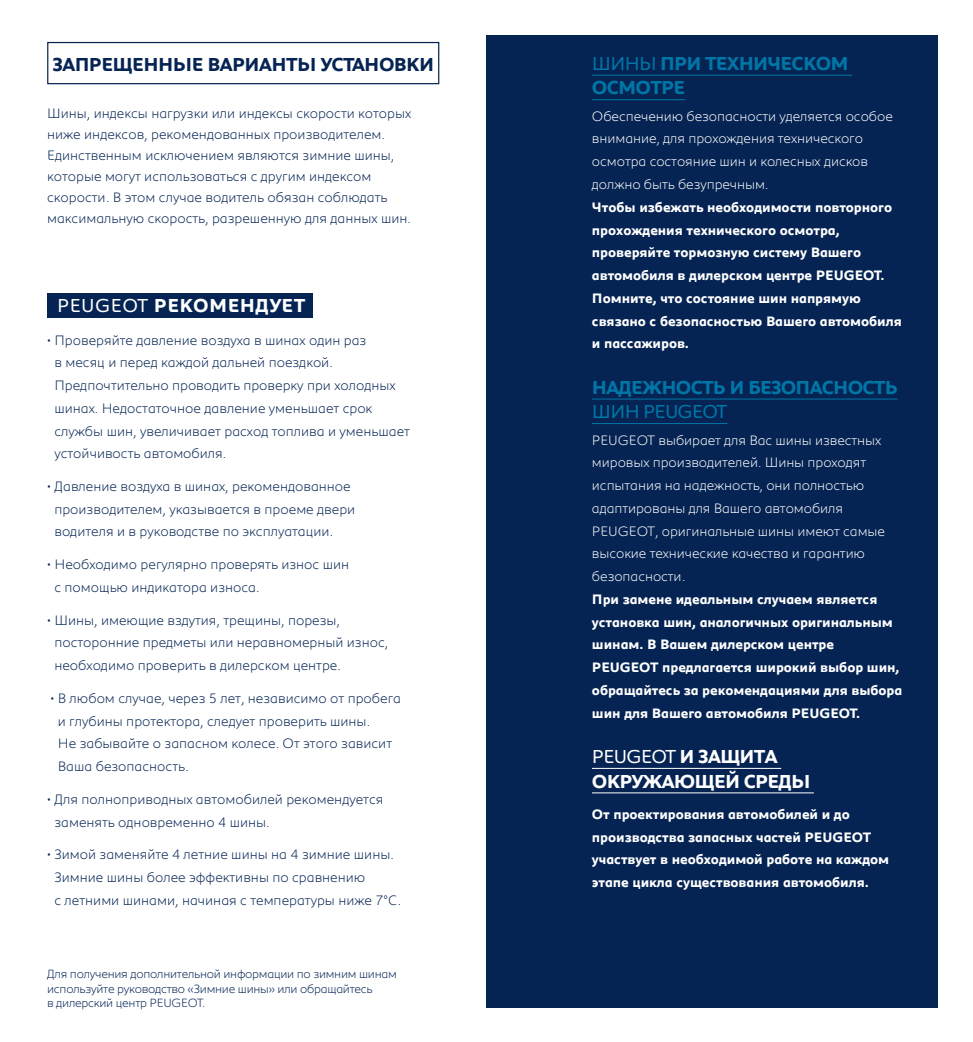
<style>
.page{position:relative;width:973px;height:1042px;background:#fff}
.page>*{position:absolute;margin:0;border:0;box-sizing:border-box;transform-origin:0 0}
.t1{font:700 19.25px/24.5px "Peugeot";letter-spacing:-.04em;color:#0076a7}
.t2{font:700 19.25px/24.5px "Peugeot";letter-spacing:-.04em;color:#fff}
.t3{font:700 19.25px "Peugeot";letter-spacing:-.03em;color:#052453}
.t4{font:700 19.25px "Peugeot";letter-spacing:.02em;color:#fff}
.t5{font:19.25px "Peugeot";letter-spacing:-.04em;color:#0076a7}
.t6{font:300 14px/22.8px "Peugeot";color:#052453}
.t7{font:700 14px/22.8px "Peugeot";letter-spacing:-.005em;color:#fff}
.t8{font:300 14px/22.8px "Peugeot";letter-spacing:-.005em;color:#fff}
.t9{font:300 12.25px/14.7px "Peugeot";letter-spacing:-.02em;color:#052453}
.s1{font-weight:400}
</style>
<div class="page">
<div style="left:486px;top:35px;width:452px;height:972px;background:#052453"></div>
<div style="left:47px;top:42px;width:392px;height:42px;border:1px solid #052453"></div>
<div style="left:47px;top:293px;width:266px;height:25px;background:#052453"></div>
<hr style="left:592px;top:75px;width:260px;height:1px;background:#0076a7">
<hr style="left:592px;top:99px;width:93px;height:1px;background:#0076a7">
<hr style="left:592px;top:399px;width:305px;height:1px;background:#0076a7">
<hr style="left:592px;top:423px;width:135px;height:1px;background:#0076a7">
<hr style="left:592px;top:768px;width:189px;height:1px;background:#fff">
<hr style="left:592px;top:792px;width:221px;height:1px;background:#fff">
<h1 class="t3" style="left:52px;top:51px;width:383px">ЗАПРЕЩЕННЫЕ ВАРИАНТЫ УСТАНОВКИ</h1>
<p class="t6" style="left:47px;top:102px;width:365px;line-height:21px">Шины, индексы нагрузки или индексы скорости которых ниже индексов, рекомендованных производителем.<br>Единственным исключением являются зимние шины, которые могут использоваться с другим индексом скорости. В этом случае водитель обязан соблюдать максимальную скорость, разрешенную для данных шин.</p>
<h1 class="t4" style="left:57px;top:292px;width:250px"><span class="s1">PEUGEOT</span> РЕКОМЕНДУЕТ</h1>
<p class="t6" style="left:54px;top:327px;width:357px;text-indent:-7px">• Проверяйте давление воздуха в шинах один раз<br>в месяц и перед каждой дальней поездкой.<br>Предпочтительно проводить проверку при холодных шинах. Недостаточное давление уменьшает срок службы шин, увеличивает расход топлива и уменьшает устойчивость автомобиля.</p>
<p class="t6" style="left:54px;top:474px;width:302px;text-indent:-7px">• Давление воздуха в шинах, рекомендованное производителем, указывается в проеме двери водителя и в руководстве по эксплуатации.</p>
<p class="t6" style="left:54px;top:552px;width:296px;text-indent:-7px">• Необходимо регулярно проверять износ шин с помощью индикатора износа.</p>
<p class="t6" style="left:54px;top:607px;width:335px;text-indent:-7px">• Шины, имеющие вздутия, трещины, порезы, посторонние предметы или неравномерный износ, необходимо проверить в дилерском центре.</p>
<p class="t6" style="left:58px;top:686px;width:345px;text-indent:-7px">• В любом случае, через 5 лет, независимо от пробега и глубины протектора, следует проверить шины.<br>Не забывайте о запасном колесе. От этого зависит Ваша безопасность.</p>
<p class="t6" style="left:54px;top:787px;width:330px;text-indent:-7px">• Для полноприводных автомобилей рекомендуется заменять одновременно 4 шины.</p>
<p class="t6" style="left:54px;top:842px;width:348px;text-indent:-7px">• Зимой заменяйте 4 летние шины на 4 зимние шины.<br>Зимние шины более эффективны по сравнению<br>с летними шинами, начиная с температуры ниже 7°C.</p>
<p class="t9" style="left:47px;top:965px;width:351px">Для получения дополнительной информации по зимним шинам используйте руководство «Зимние шины» или обращайтесь<br>в дилерский центр PEUGEOT.</p>
<h1 class="t1" style="left:592px;top:50px;width:258px"><span class="s1">ШИНЫ</span> ПРИ ТЕХНИЧЕСКОМ<br>ОСМОТРЕ</h1>
<p class="t8" style="left:592px;top:104px;width:302px">Обеспечению безопасности уделяется особое внимание, для прохождения технического осмотра состояние шин и колесных дисков должно быть безупречным.</p>
<p class="t7" style="left:592px;top:195px;width:311px">Чтобы избежать необходимости повторного прохождения технического осмотра, проверяйте тормозную систему Вашего автомобиля в дилерском центре PEUGEOT.<br>Помните, что состояние шин напрямую связано с безопасностью Вашего автомобиля и пассажиров.</p>
<h1 class="t1" style="left:592px;top:374px;width:307px">НАДЕЖНОСТЬ И БЕЗОПАСНОСТЬ</h1>
<h1 class="t5" style="left:592px;top:398px;width:137px">ШИН PEUGEOT</h1>
<p class="t8" style="left:592px;top:427px;width:294px">PEUGEOT выбирает для Вас шины известных мировых производителей. Шины проходят испытания на надежность, они полностью адаптированы для Вашего автомобиля PEUGEOT, оригинальные шины имеют самые высокие технические качества и гарантию безопасности.</p>
<p class="t7" style="left:592px;top:587px;width:312px">При замене идеальным случаем является установка шин, аналогичных оригинальным шинам. В Вашем дилерском центре PEUGEOT предлагается широкий выбор шин, обращайтесь за рекомендациями для выбора шин для Вашего автомобиля PEUGEOT.</p>
<h1 class="t2" style="left:592px;top:743px;width:220px"><span class="s1">PEUGEOT</span> И ЗАЩИТА<br>ОКРУЖАЮЩЕЙ СРЕДЫ</h1>
<p class="t7" style="left:592px;top:802px;width:299px">От проектирования автомобилей и до производства запасных частей PEUGEOT участвует в необходимой работе на каждом этапе цикла существования автомобиля.</p>
</div>
